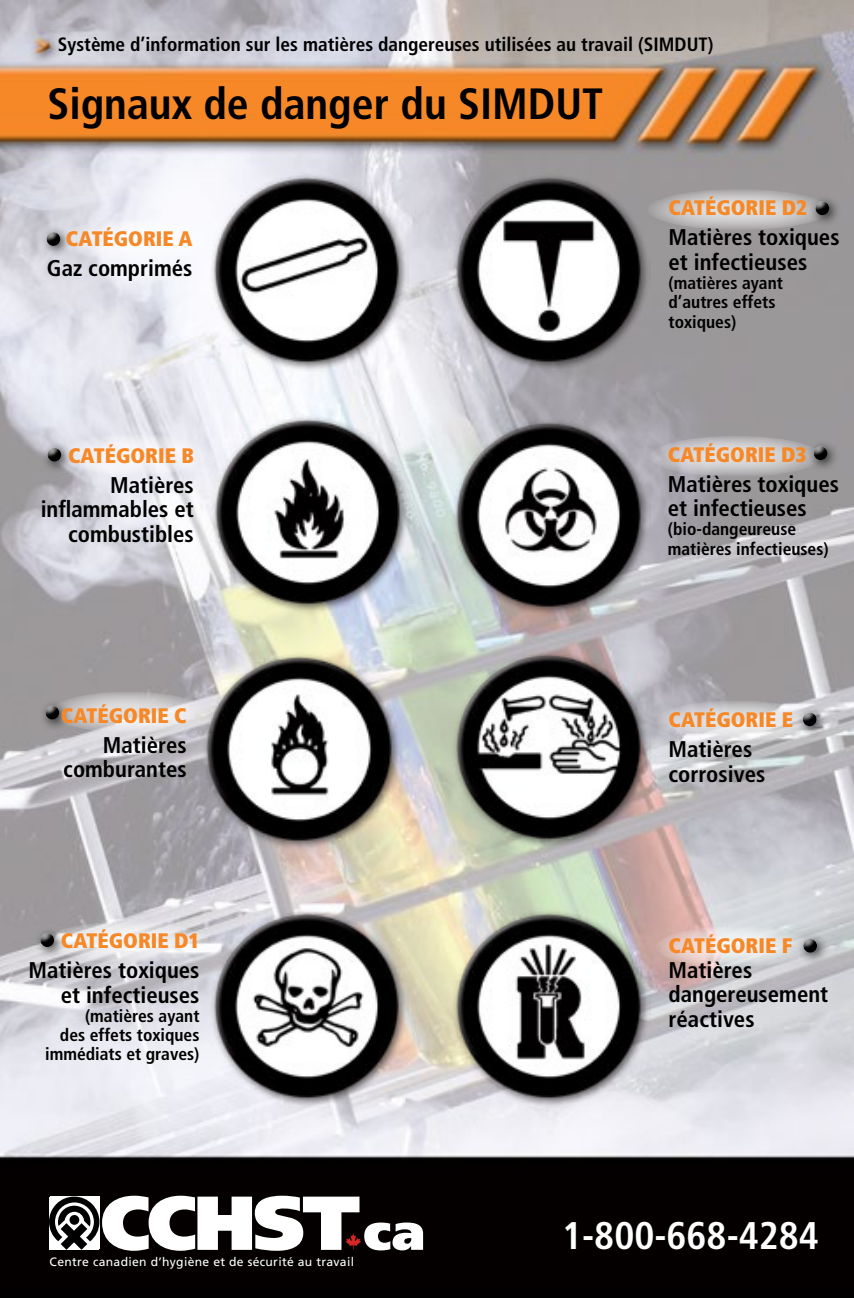
<style>
.page{position:relative;width:854px;height:1298px;background:#fff}
.page>*{position:absolute;margin:0;border:0;box-sizing:border-box;transform-origin:0 0}
.t1{font:700 condensed 43.75px "Frutiger";color:#000}
.t2{font:700 condensed 38.5px "Frutiger";color:#fff}
.t3{font:700 condensed 22.75px/24.5px "Frutiger";color:#000}
.t4{font:900 condensed 21px "Frutiger";color:#f68827}
.t5{font:700 condensed 19.25px "Frutiger";color:#000}
.t6{font:700 condensed 17.5px/19.2px "Frutiger";color:#000}
.t7{font:12.25px "Frutiger";letter-spacing:.025em;color:#fff}
</style>
<div class="page">
<img style="left:0;top:1px;width:853px;height:1297px">
<svg style="left:45px;top:921px;width:165px;height:41px;fill:#ebeaed"></svg>
<svg style="left:50px;top:692px;width:157px;height:41px;background:#d5d4d5"></svg>
<svg style="left:59px;top:434px;width:148px;height:41px;fill:#f0f0f5"></svg>
<svg style="left:56px;top:219px;width:157px;height:41px"></svg>
<svg style="left:655px;top:700px;width:160px;height:41px;background:#d7d6d9"></svg>
<svg style="left:648px;top:436px;width:174px;height:41px;background:#c6c4c7"></svg>
<svg style="left:654px;top:926px;width:157px;height:41px;background:#e3dad9"></svg>
<svg style="left:647px;top:189px;width:182px;height:41px;background:#c4c2c3"></svg>
<div style="left:40px;top:226px;width:33px;height:33px;background:#000;opacity:.75"></div>
<div style="left:38px;top:224px;width:28px;height:24px;background:#fff;opacity:.75"></div>
<div style="left:41px;top:230px;width:28px;height:18px;background:#000;opacity:.75"></div>
<div style="left:41px;top:441px;width:33px;height:34px;background:#000;opacity:.75"></div>
<div style="left:39px;top:439px;width:28px;height:24px;background:#fff;opacity:.75"></div>
<div style="left:42px;top:446px;width:28px;height:18px;background:#000;opacity:.75"></div>
<div style="left:39px;top:699px;width:33px;height:33px;background:#000;opacity:.75"></div>
<div style="left:37px;top:697px;width:28px;height:24px;background:#9b999a"></div>
<div style="left:40px;top:704px;width:28px;height:17px;background:#000;opacity:.75"></div>
<div style="left:34px;top:927px;width:33px;height:33px;background:#000;opacity:.75"></div>
<div style="left:32px;top:925px;width:28px;height:24px;background:#9c989c"></div>
<div style="left:35px;top:931px;width:27px;height:18px;background:#000;opacity:.75"></div>
<div style="left:796px;top:932px;width:33px;height:34px;background:#000;opacity:.75"></div>
<div style="left:794px;top:930px;width:28px;height:24px;background:#fff;opacity:.75"></div>
<div style="left:797px;top:937px;width:27px;height:18px;background:#000;opacity:.75"></div>
<div style="left:795px;top:706px;width:34px;height:33px;background:#000;opacity:.75"></div>
<div style="left:793px;top:704px;width:28px;height:24px;background:#fff;opacity:.75"></div>
<div style="left:796px;top:710px;width:28px;height:18px;background:#000;opacity:.75"></div>
<div style="left:806px;top:440px;width:34px;height:33px;background:#000;opacity:.75"></div>
<div style="left:804px;top:438px;width:28px;height:24px;background:#fff;opacity:.75"></div>
<div style="left:807px;top:444px;width:28px;height:18px;background:#000;opacity:.75"></div>
<div style="left:808px;top:195px;width:33px;height:33px;background:#000;opacity:.75"></div>
<div style="left:806px;top:193px;width:28px;height:24px;background:#fff;opacity:.75"></div>
<div style="left:809px;top:199px;width:28px;height:18px;background:#000;opacity:.75"></div>
<img style="left:209px;top:173px;width:199px;height:199px">
<img style="left:210px;top:415px;width:199px;height:199px">
<img style="left:202px;top:651px;width:199px;height:199px">
<img style="left:209px;top:908px;width:199px;height:200px">
<img style="left:451px;top:173px;width:199px;height:199px">
<img style="left:451px;top:417px;width:199px;height:199px">
<img style="left:451px;top:649px;width:199px;height:199px">
<img style="left:451px;top:908px;width:199px;height:200px">
<svg style="left:49px;top:1196px;width:374px;height:55px"></svg>
<p class="t5" style="left:58px;top:33px;width:656px">Système d’information sur les matières dangereuses utilisées au travail (SIMDUT)</p>
<p class="t1" style="left:47px;top:77px;width:557px">Signaux de danger du SIMDUT</p>
<p class="t4" style="left:66px;top:226px;width:128px">CATÉGORIE A</p>
<p class="t3" style="left:47px;top:256px;width:147px">Gaz comprimés</p>
<p class="t4" style="left:68px;top:443px;width:127px">CATÉGORIE B</p>
<p class="t3" style="left:41px;top:473px;width:154px;text-align:right">Matières inflammables et combustibles</p>
<p class="t4" style="left:61px;top:703px;width:127px">CATÉGORIE C</p>
<p class="t3" style="left:63px;top:733px;width:125px;text-align:right">Matières comburantes</p>
<p class="t4" style="left:61px;top:928px;width:140px">CATÉGORIE D1</p>
<p class="t3" style="left:28px;top:958px;width:172px;text-align:right">Matières toxiques et infectieuses</p>
<p class="t6" style="left:45px;top:1006px;width:156px;text-align:right">(matières ayant<br>des effets toxiques immédiats et graves)</p>
<p class="t4" style="left:668px;top:195px;width:140px">CATÉGORIE D2</p>
<p class="t3" style="left:668px;top:225px;width:172px">Matières toxiques et infectieuses</p>
<p class="t6" style="left:668px;top:273px;width:116px">(matières ayant d’autres effets toxiques)</p>
<p class="t4" style="left:667px;top:442px;width:140px">CATÉGORIE D3</p>
<p class="t3" style="left:667px;top:472px;width:172px">Matières toxiques et infectieuses</p>
<p class="t6" style="left:667px;top:520px;width:162px">(bio-dangeureuse matières infectieuses)</p>
<p class="t4" style="left:668px;top:707px;width:126px">CATÉGORIE E</p>
<p class="t3" style="left:668px;top:737px;width:98px">Matières corrosives</p>
<p class="t4" style="left:668px;top:933px;width:125px">CATÉGORIE F</p>
<p class="t3" style="left:668px;top:958px;width:161px">Matières dangereusement réactives</p>
<p class="t7" style="left:50px;top:1254px;width:306px">Centre canadien d’hygiène et de sécurité au travail</p>
<h2 class="t2" style="left:561px;top:1213px;width:258px">1-800-668-4284</h2>
</div>
